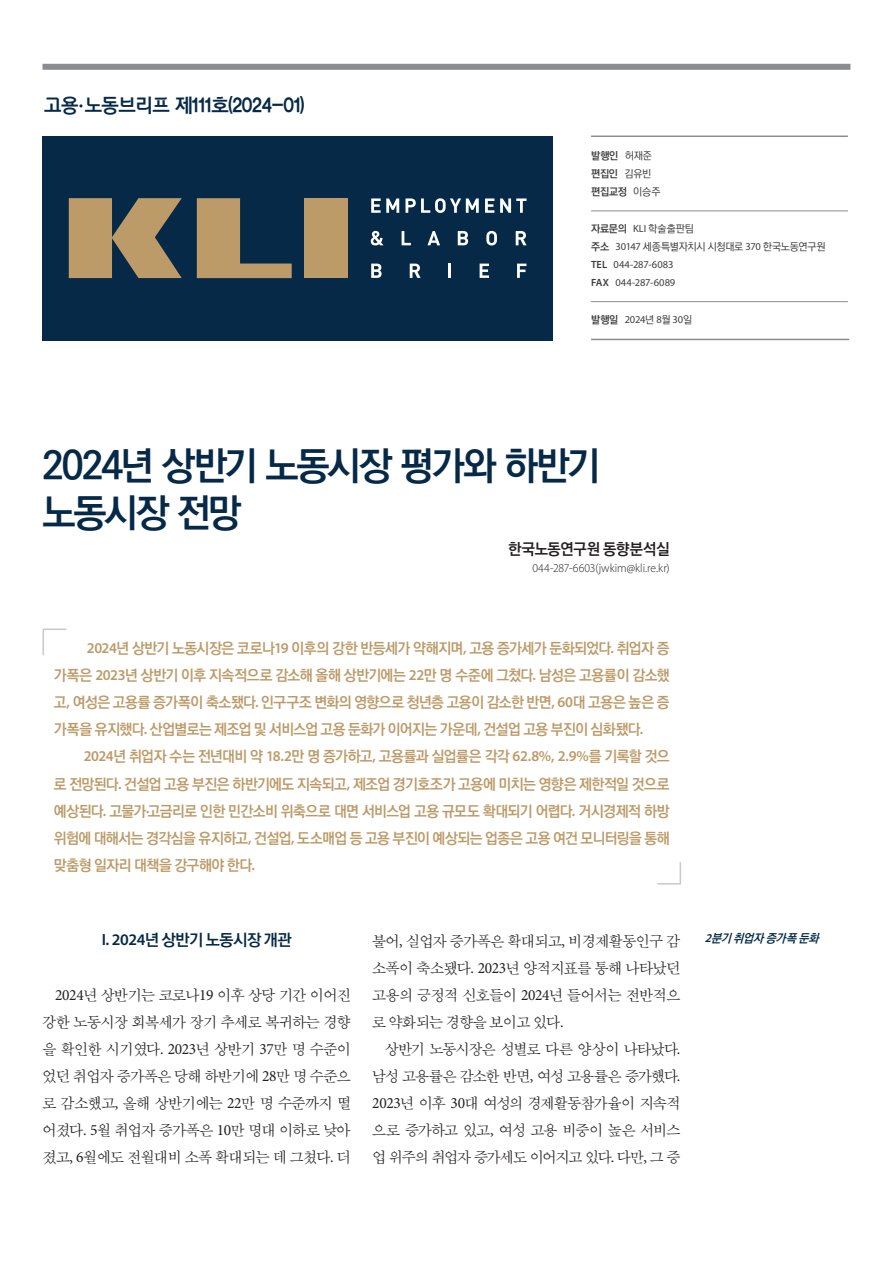
<style>
.page{position:relative;width:893px;height:1263px;background:#fff}
.page>*{position:absolute;margin:0;border:0;box-sizing:border-box;transform-origin:0 0}
.브리프_제목{font:700 39px/46.8px "Ko Pub Dotum";letter-spacing:-.055em;color:#052946}
.t1{font:19.5px "Busan Bada";letter-spacing:-.05em;color:#052946}
.제목{font:700 16.2px "Ko Pub Dotum";letter-spacing:-.025em;color:#052946}
.본문{font:15.75px/27px "Sand Sm";letter-spacing:-.025em;color:#231f20;text-align:justify}
.저자정보{font:700 15.75px "Ko Pub Dotum";letter-spacing:-.015em;color:#231f20}
.브리프_요약{font:700 15px/27px "Ko Pub Dotum";letter-spacing:-.035em;color:#bc9b69;text-align:justify}
.저자정보-2{font:300 12px "Myriad Pro";letter-spacing:.005em;color:#231f20}
.우_각주{font:italic 700 12px "Ko Pub Dotum";color:#052946}
.t2{font:10.5px "Myriad Pro";letter-spacing:-.01em;color:#3e3e3f}
.t3{font:500 10.5px "Ko Pub Dotum";letter-spacing:-.015em;color:#3e3e3f}
.t4{font:700 10.5px "Ko Pub Dotum";letter-spacing:-.015em;color:#3e3e3f}
.s1{font-family:"Myriad Pro";font-weight:600}
.s2{font-weight:500}
.s3{font-weight:700}
.s4{font-family:"Myriad Pro";font-weight:400}
.s5{font-weight:600}
.s6{font-family:"Ko Pub Dotum";font-weight:700}
.s7{font-family:"Ko Pub Dotum";font-weight:500}
.s8{font-family:"Minion Pro"}
</style>
<div class="page">
<div style="left:43px;top:136px;width:510px;height:204px;background:#052946"></div>
<div style="left:43px;top:64px;width:807px;height:6px;background:#8a8c90"></div>
<svg style="left:371px;top:198px;width:28px;height:15px"></svg>
<svg style="left:405px;top:198px;width:74px;height:15px"></svg>
<svg style="left:485px;top:198px;width:9px;height:15px"></svg>
<svg style="left:500px;top:198px;width:26px;height:15px"></svg>
<svg style="left:371px;top:231px;width:12px;height:14px"></svg>
<svg style="left:402px;top:231px;width:9px;height:14px"></svg>
<svg style="left:427px;top:231px;width:13px;height:14px"></svg>
<svg style="left:458px;top:231px;width:10px;height:14px"></svg>
<svg style="left:486px;top:231px;width:11px;height:14px"></svg>
<svg style="left:516px;top:231px;width:10px;height:14px"></svg>
<svg style="left:371px;top:264px;width:11px;height:14px"></svg>
<svg style="left:410px;top:264px;width:11px;height:14px"></svg>
<hr style="left:448px;top:264px;width:3px;height:14px;background:#fff">
<svg style="left:480px;top:264px;width:9px;height:14px"></svg>
<svg style="left:517px;top:264px;width:9px;height:14px"></svg>
<svg style="left:69px;top:198px;width:113px;height:80px"></svg>
<svg style="left:197px;top:198px;width:95px;height:80px"></svg>
<div style="left:304px;top:198px;width:44px;height:80px;background:#bc9b69"></div>
<hr style="left:591px;top:339px;width:258px;height:1px;background:#8a8c90">
<hr style="left:591px;top:136px;width:257px;height:1px;background:#8a8c90">
<hr style="left:591px;top:211px;width:257px;height:1px;background:#8a8c90">
<hr style="left:591px;top:301px;width:257px;height:1px;background:#8a8c90">
<svg style="left:42px;top:628px;width:25px;height:28px"></svg>
<svg style="left:657px;top:862px;width:24px;height:23px"></svg>
<p class="t1" style="left:44px;top:93px;width:263px">고용 <span class="s1">·</span> 노동브리프 제111호(2024-01)</p>
<p class="t4" style="left:591px;top:151px;width:62px">발행인 <span class="s2">허재준</span></p>
<p class="t4" style="left:591px;top:169px;width:62px">편집인 <span class="s2">김유빈</span></p>
<p class="t4" style="left:591px;top:187px;width:71px">편집교정 <span class="s2">이승주</span></p>
<p class="t3" style="left:591px;top:224px;width:105px"><span class="s3">자료문의</span> <span class="s4">KLI</span> 학술출판팀</p>
<p class="t3" style="left:591px;top:242px;width:236px"><span class="s3">주소</span> <span class="s4">30147</span> 세종특별자치시 시청대로 <span class="s4">370</span> 한국노동연구원</p>
<p class="t2" style="left:591px;top:258px;width:84px"><span class="s5">TEL</span> 044-287-6083</p>
<p class="t2" style="left:591px;top:276px;width:86px"><span class="s5">FAX</span> 044-287-6089</p>
<p class="t2" style="left:591px;top:313px;width:103px"><span class="s6">발행일</span> 2024<span class="s7">년</span> 8<span class="s7">월</span> 30<span class="s7">일</span></p>
<p class="브리프_제목" style="left:43px;top:444px;width:559px">2024년 상반기 노동시장 평가와 하반기 노동시장 전망</p>
<p class="저자정보" style="left:508px;top:542px;width:163px">한국노동연구원 동향분석실</p>
<p class="저자정보-2" style="left:532px;top:561px;width:139px">044-287-6603(jwkim@kli.re.kr)</p>
<p class="브리프_요약" style="left:54px;top:636px;width:617px;text-indent:33px"><span class="s1">2024</span>년 상반기 노동시장은 코로나<span class="s1">19</span> 이후의 강한 반등세가 약해지며<span class="s1">,</span> 고용 증가세가 둔화되었다<span class="s1">.</span> 취업자 증 가폭은 <span class="s1">2023</span>년 상반기 이후 지속적으로 감소해 올해 상반기에는 <span class="s1">22</span>만 명 수준에 그쳤다<span class="s1">.</span> 남성은 고용률이 감소했 고<span class="s1">,</span> 여성은 고용률 증가폭이 축소됐다<span class="s1">.</span> 인구구조 변화의 영향으로 청년층 고용이 감소한 반면<span class="s1">, 60</span>대 고용은 높은 증 가폭을 유지했다<span class="s1">.</span> 산업별로는 제조업 및 서비스업 고용 둔화가 이어지는 가운데<span class="s1">,</span> 건설업 고용 부진이 심화됐다<span class="s1">.</span></p>
<p class="브리프_요약" style="left:54px;top:744px;width:617px;text-indent:30px"><span class="s1">2024</span>년 취업자 수는 전년대비 약 <span class="s1">18.2</span>만 명 증가하고<span class="s1">,</span> 고용률과 실업률은 각각 <span class="s1">62.8%, 2.9%</span>를 기록할 것으 로 전망된다<span class="s1">.</span> 건설업 고용 부진은 하반기에도 지속되고<span class="s1">,</span> 제조업 경기호조가 고용에 미치는 영향은 제한적일 것으로 예상된다<span class="s1">.</span> 고물가<span class="s1">·</span>고금리로 인한 민간소비 위축으로 대면 서비스업 고용 규모도 확대되기 어렵다<span class="s1">.</span> 거시경제적 하방 위험에 대해서는 경각심을 유지하고<span class="s1">,</span> 건설업<span class="s1">,</span> 도소매업 등 고용 부진이 예상되는 업종은 고용 여건 모니터링을 통해 맞춤형 일자리 대책을 강구해야 한다<span class="s1">.</span></p>
<p class="제목" style="left:102px;top:932px;width:191px"><span class="s1">I. 2024</span>년 상반기 노동시장 개관</p>
<p class="본문" style="left:43px;top:982px;width:310px;text-indent:13px"><span class="s8">2024</span>년 상반기는 코로나<span class="s8">19</span> 이후 상당 기간 이어진 강한 노동시장 회복세가 장기 추세로 복귀하는 경향 을 확인한 시기였다<span class="s8">. 2023</span>년 상반기 <span class="s8">37</span>만 명 수준이 었던 취업자 증가폭은 당해 하반기에 <span class="s8">28</span>만 명 수준으 로 감소했고<span class="s8">,</span> 올해 상반기에는 <span class="s8">22</span>만 명 수준까지 떨 어졌다<span class="s8">. 5</span>월 취업자 증가폭은 <span class="s8">10</span>만 명대 이하로 낮아 졌고<span class="s8">, 6</span>월에도 전월대비 소폭 확대되는 데 그쳤다<span class="s8">.</span> 더</p>
<p class="본문" style="left:372px;top:928px;width:310px">불어<span class="s8">,</span> 실업자 증가폭은 확대되고<span class="s8">,</span> 비경제활동인구 감 소폭이 축소됐다<span class="s8">. 2023</span>년 양적지표를 통해 나타났던 고용의 긍정적 신호들이 <span class="s8">2024</span>년 들어서는 전반적으 로 약화되는 경향을 보이고 있다<span class="s8">.</span></p>
<p class="본문" style="left:372px;top:1036px;width:310px;text-indent:13px">상반기 노동시장은 성별로 다른 양상이 나타났다<span class="s8">. </span>남성 고용률은 감소한 반면<span class="s8">,</span> 여성 고용률은 증가했다<span class="s8">.<br>2023</span>년 이후 <span class="s8">30</span>대 여성의 경제활동참가율이 지속적 으로 증가하고 있고<span class="s8">,</span> 여성 고용 비중이 높은 서비스 업 위주의 취업자 증가세도 이어지고 있다<span class="s8">.</span> 다만<span class="s8">,</span> 그 증</p>
<p class="우_각주" style="left:705px;top:932px;width:115px"><span class="s1">2</span>분기 취업자 증가폭 둔화</p>
</div>
